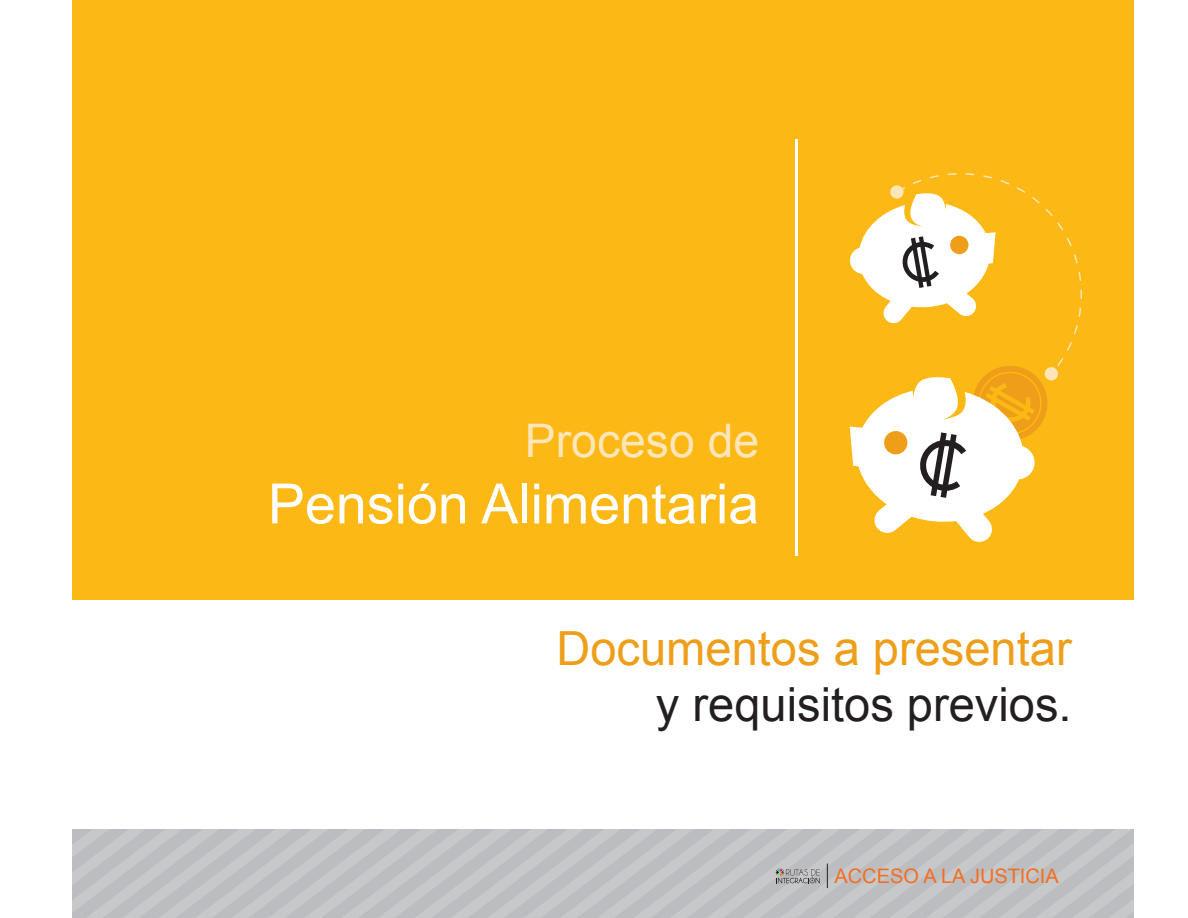
<style>
.page{position:relative;width:1188px;height:918px;background:#fff}
.page>*{position:absolute;margin:0;border:0;box-sizing:border-box;transform-origin:0 0}
.t1{font:55.65px "Arial";color:#fff}
.t2{font:47.1px "Arial";color:#ee9e18}
.t3{font:47.1px "Arial";color:#231f20}
.t4{font:46.35px "Arial";color:#fee6b9}
.t5{font:19.95px "Arial";color:#f36e21}
</style>
<div class="page">
<div style="left:0;top:0;width:1188px;height:600px;background:#fcb814"></div>
<svg style="left:72px;top:829px;width:1062px;height:89px;background:#c0c1c4"></svg>
<div style="left:1134px;top:0;width:54px;height:918px;background:#fff"></div>
<div style="left:0;top:0;width:72px;height:918px;background:#fff"></div>
<hr style="left:795px;top:139px;width:2px;height:417px;background:#fff">
<svg style="left:849px;top:173px;width:233px;height:369px"></svg>
<p class="t4" style="left:525px;top:414px;width:236px">Proceso de</p>
<p class="t1" style="left:268px;top:473px;width:493px">Pensión Alimentaria</p>
<p class="t2" style="left:556px;top:622px;width:517px">Documentos a presentar</p>
<p class="t3" style="left:656px;top:678px;width:417px">y requisitos previos.</p>
<p class="t5" style="left:835px;top:865px;width:226px">ACCESO A LA JUSTICIA</p>
</div>
